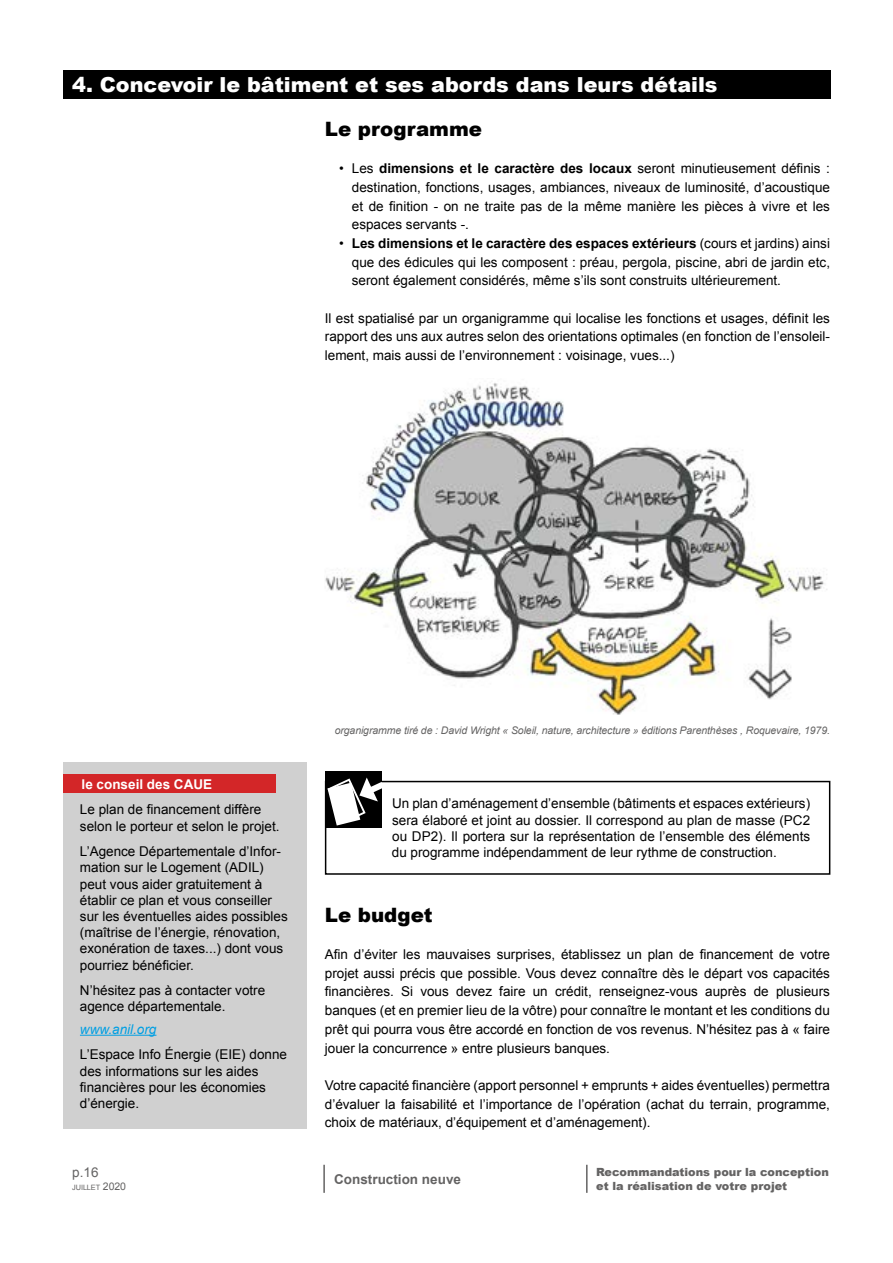
<style>
.page{position:relative;width:893px;height:1263px;background:#fff}
.page>*{position:absolute;margin:0;border:0;box-sizing:border-box;transform-origin:0 0}
.t1{font:900 20.7px "Arial";color:#fff}
.t2{font:900 19.8px "Arial";color:#000}
.t3{font:13.5px/16.2px "Arial";color:#000;text-align:justify}
.t4{font:700 13.5px "Arial";color:#646363}
.t5{font:700 13.5px "Arial";color:#fff}
.t6{font:italic 13.5px "Arial";color:#009fe3}
.t7{font:13.5px "Arial";color:#646363}
.t8{font:900 11.25px/13.5px "Arial";color:#646363}
.t9{font:italic 10.5px "Arial";letter-spacing:-.01em;color:#646363}
.t10{font:7.35px "Arial";letter-spacing:-.015em;color:#646363}
.s1{font-weight:700}
.s2{font-size:10.5px}
</style>
<div class="page">
<hr style="left:586px;top:1165px;width:2px;height:28px;background:#646363">
<hr style="left:323px;top:1165px;width:2px;height:28px;background:#646363">
<div style="left:63px;top:70px;width:767px;height:28px;background:#000"></div>
<img style="left:325px;top:383px;width:502px;height:332px">
<div style="left:325px;top:781px;width:505px;height:94px;border:2px solid #000"></div>
<div style="left:325px;top:772px;width:56px;height:56px;background:#000"></div>
<svg style="left:327px;top:777px;width:64px;height:50px"></svg>
<div style="left:63px;top:762px;width:243px;height:366px;background:#d0d0d0"></div>
<hr style="left:80px;top:1035px;width:76px;height:1px;background:#009fe3">
<div style="left:63px;top:774px;width:213px;height:19px;background:#d32628"></div>
<h1 class="t1" style="left:72px;top:73px;width:647px">4. Concevoir le bâtiment et ses abords dans leurs détails</h1>
<h2 class="t2" style="left:325px;top:118px;width:159px">Le programme</h2>
<p class="t3" style="left:352px;top:159px;width:480px;line-height:18.8px;text-indent:-13px">• Les <span class="s1">dimensions et le caractère des locaux</span> seront minutieusement définis : destination, fonctions, usages, ambiances, niveaux de luminosité, d’acoustique et de finition - on ne traite pas de la même manière les pièces à vivre et les espaces servants -.</p>
<p class="t3" style="left:352px;top:234px;width:480px;line-height:18.8px;text-indent:-13px">• <span class="s1">Les dimensions et le caractère des espaces extérieurs</span> (cours et jardins) ainsi que des édicules qui les composent : préau, pergola, piscine, abri de jardin etc, seront également considérés, même s’ils sont construits ultérieurement.</p>
<p class="t3" style="left:325px;top:309px;width:507px;line-height:18.8px">Il est spatialisé par un organigramme qui localise les fonctions et usages, définit les rapport des uns aux autres selon des orientations optimales (en fonction de l’ensoleil&shy;lement, mais aussi de l’environnement : voisinage, vues...)</p>
<p class="t5" style="left:82px;top:776px;width:132px">le conseil des CAUE</p>
<p class="t3" style="left:80px;top:802px;width:201px">Le plan de financement diffère selon le porteur et selon le projet.</p>
<p class="t3" style="left:80px;top:843px;width:209px;text-align:left">L’Agence Départementale d’Infor&shy;mation sur le Logement (ADIL) peut vous aider gratuitement à établir ce plan et vous conseiller sur les éventuelles aides possibles (maîtrise de l’énergie, rénovation, exonération de taxes...) dont vous pourriez bénéficier.</p>
<p class="t3" style="left:80px;top:982px;width:187px">N’hésitez pas à contacter votre agence départementale.</p>
<p class="t6" style="left:80px;top:1021px;width:78px">www.anil.org</p>
<p class="t3" style="left:80px;top:1047px;width:209px;text-align:left">L’Espace Info Énergie (EIE) donne des informations sur les aides financières pour les économies d’énergie.</p>
<p class="t7" style="left:72px;top:1164px;width:28px">p.16</p>
<p class="t10" style="left:72px;top:1182px;width:55px">juillet <span class="s2">2020</span></p>
<p class="t9" style="left:335px;top:725px;width:497px">organigramme tiré de : David Wright « Soleil, nature, architecture » éditions Parenthèses , Roquevaire, 1979.</p>
<p class="t3" style="left:392px;top:796px;width:420px">Un plan d’aménagement d’ensemble (bâtiments et espaces extérieurs) sera élaboré et joint au dossier. Il correspond au plan de masse (PC2 ou DP2). Il portera sur la représentation de l’ensemble des éléments du programme indépendamment de leur rythme de construction.</p>
<h2 class="t2" style="left:325px;top:903px;width:109px">Le budget</h2>
<p class="t3" style="left:325px;top:945px;width:507px;line-height:18.8px">Afin d’éviter les mauvaises surprises, établissez un plan de financement de votre projet aussi précis que possible. Vous devez connaître dès le départ vos capacités financières. Si vous devez faire un crédit, renseignez-vous auprès de plusieurs banques (et en premier lieu de la vôtre) pour connaître le montant et les conditions du prêt qui pourra vous être accordé en fonction de vos revenus. N’hésitez pas à « faire jouer la concurrence » entre plusieurs banques.</p>
<p class="t3" style="left:325px;top:1076px;width:507px;line-height:18.8px">Votre capacité financière (apport personnel + emprunts + aides éventuelles) permettra d’évaluer la faisabilité et l’importance de l’opération (achat du terrain, programme, choix de matériaux, d’équipement et d’aménagement).</p>
<p class="t4" style="left:334px;top:1171px;width:128px">Construction neuve</p>
<p class="t8" style="left:596px;top:1165px;width:234px">Recommandations pour la conception et la réalisation de votre projet</p>
</div>
